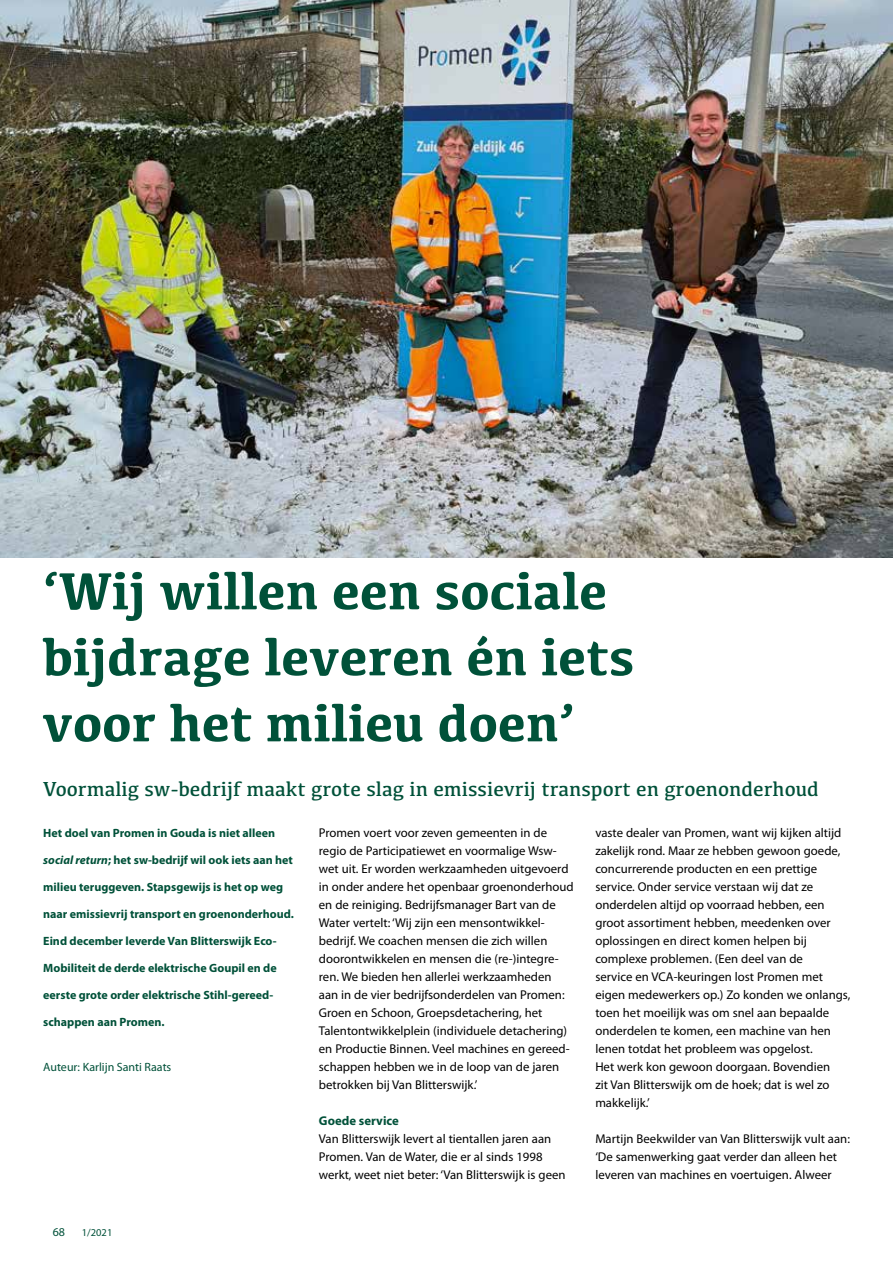
<style>
.page{position:relative;width:893px;height:1263px;background:#fff}
.page>*{position:absolute;margin:0;border:0;box-sizing:border-box;transform-origin:0 0}
.t1{font:700 54px/66px "Kefa";color:#005139}
.t2{font:21px "Kefa";color:#005139}
.t3{font:12.75px/18px "Myriad Pro";color:#000}
.t4{font:700 12.75px "Myriad Pro";color:#005139}
.t5{font:700 12px "Myriad Pro";color:#005139}
.t6{font:12px "Myriad Pro";color:#005139}
.t7{font:10.5px "Myriad Pro";color:#005139}
.s1{font-style:italic}
</style>
<div class="page">
<img style="left:0;top:0;width:893px;height:558px">
<h1 class="t1" style="left:43px;top:555px;width:594px">‘Wij willen een sociale bijdrage leveren én iets voor het milieu doen’</h1>
<h2 class="t2" style="left:43px;top:776px;width:777px">Voormalig sw-bedrijf maakt grote slag in emissievrij transport en groenonderhoud</h2>
<p class="t5" style="left:43px;top:825px;width:233px">Het doel van Promen in Gouda is niet alleen</p>
<p class="t5" style="left:43px;top:852px;width:251px"><span class="s1">social return</span>; het sw-bedrijf wil ook iets aan het</p>
<p class="t5" style="left:43px;top:879px;width:241px">milieu teruggeven. Stapsgewijs is het op weg</p>
<p class="t5" style="left:43px;top:906px;width:252px">naar emissievrij transport en groenonderhoud.</p>
<p class="t5" style="left:43px;top:933px;width:235px">Eind december leverde Van Blitterswijk Eco-</p>
<p class="t5" style="left:43px;top:960px;width:235px">Mobiliteit de derde elektrische Goupil en de</p>
<p class="t5" style="left:43px;top:987px;width:231px">eerste grote order elektrische Stihl-gereed-</p>
<p class="t5" style="left:43px;top:1014px;width:123px">schappen aan Promen.</p>
<p class="t6" style="left:43px;top:1060px;width:130px">Auteur: Karlijn Santi Raats</p>
<p class="t3" style="left:319px;top:824px;width:256px">Promen voert voor zeven gemeenten in de regio de Participatiewet en voormalige Wsw&shy;wet uit. Er worden werkzaamheden uitgevoerd in onder andere het openbaar groenonderhoud en de reiniging. Bedrijfsmanager Bart van de Water vertelt: ‘Wij zijn een mensontwikkel&shy;bedrijf. We coachen mensen die zich willen doorontwikkelen en mensen die (re-)integre&shy;ren. We bieden hen allerlei werkzaamheden aan in de vier bedrijfsonderdelen van Promen:<br>Groen en Schoon, Groepsdetachering, het Talentontwikkelplein (individuele detachering) en Productie Binnen. Veel machines en gereed&shy;schappen hebben we in de loop van de jaren betrokken bij Van Blitterswijk.’</p>
<p class="t4" style="left:319px;top:1112px;width:81px">Goede service</p>
<p class="t3" style="left:319px;top:1130px;width:248px">Van Blitterswijk levert al tientallen jaren aan<br>Promen. Van de Water, die er al sinds 1998 werkt, weet niet beter: ‘Van Blitterswijk is geen</p>
<p class="t3" style="left:595px;top:824px;width:257px">vaste dealer van Promen, want wij kijken altijd zakelijk rond. Maar ze hebben gewoon goede, concurrerende producten en een prettige service. Onder service verstaan wij dat ze onderdelen altijd op voorraad hebben, een groot assortiment hebben, meedenken over oplossingen en direct komen helpen bij complexe problemen. (Een deel van de<br>service en VCA-keuringen lost Promen met eigen medewerkers op.) Zo konden we onlangs, toen het moeilijk was om snel aan bepaalde onderdelen te komen, een machine van hen lenen totdat het probleem was opgelost.<br>Het werk kon gewoon doorgaan. Bovendien<br>zit Van Blitterswijk om de hoek; dat is wel zo makkelijk.’</p>
<p class="t3" style="left:595px;top:1130px;width:256px">Martijn Beekwilder van Van Blitterswijk vult aan: ‘De samenwerking gaat verder dan alleen het leveren van machines en voertuigen. Alweer</p>
<p class="t6" style="left:53px;top:1224px;width:14px">68</p>
<p class="t7" style="left:82px;top:1226px;width:32px">1/2021</p>
</div>
